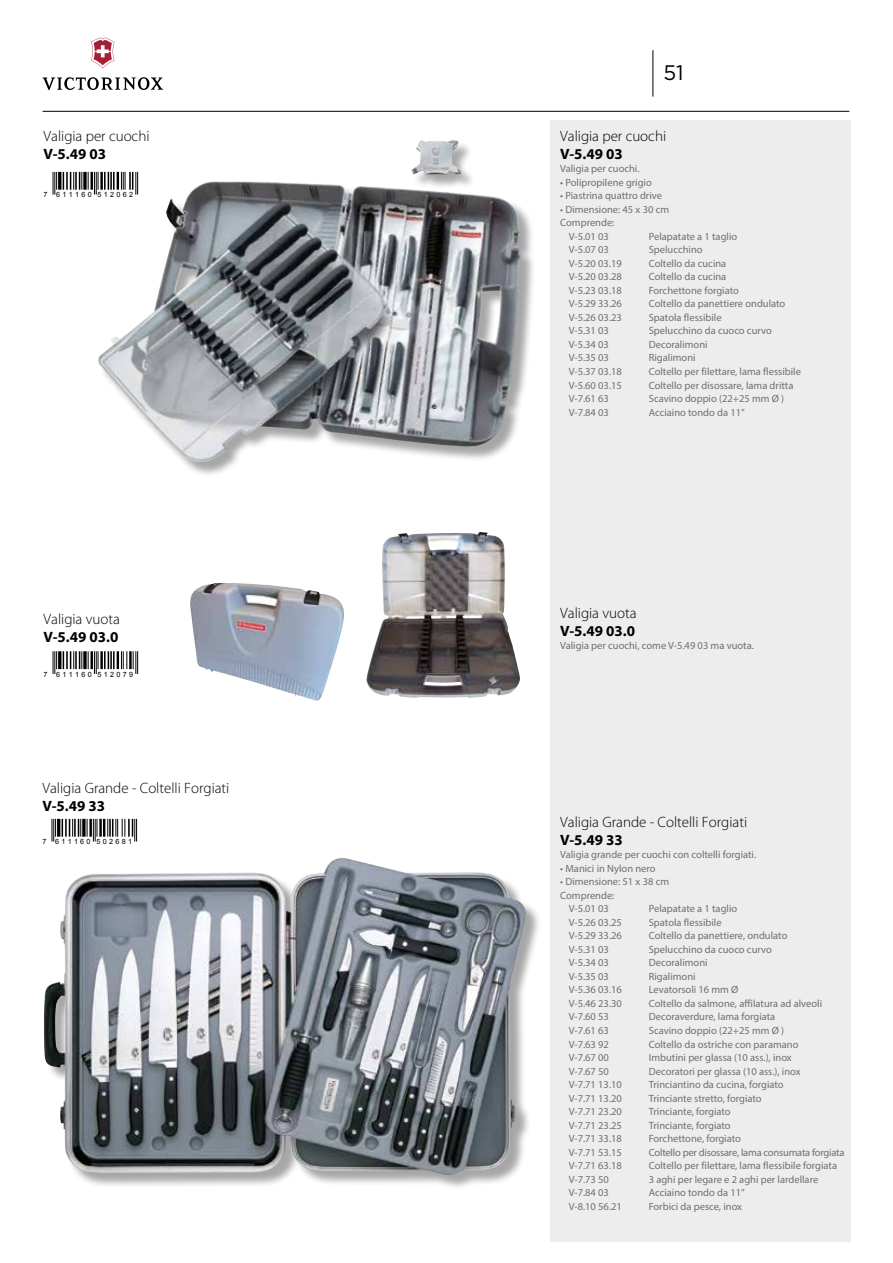
<style>
.page{position:relative;width:893px;height:1263px;background:#fff}
.page>*{position:absolute;margin:0;border:0;box-sizing:border-box;transform-origin:0 0}
.t1{font:21px "Gotham";color:#000}
.t2{font:300 15px "Myriad Pro";color:#000}
.t3{font:700 15px "Myriad Pro";color:#000}
.t4{font:10.5px "Myriad Pro";color:#706f6f}
.t5{font:10.5px "Myriad Pro";letter-spacing:-.02em;color:#706f6f}
.t6{font:7.2px "Arial";letter-spacing:.32em;color:#000}
</style>
<div class="page">
<hr style="left:43px;top:111px;width:806px;height:1px;background:#000">
<hr style="left:653px;top:50px;width:1px;height:47px;background:#000">
<svg style="left:43px;top:77px;width:120px;height:13px"></svg>
<svg style="left:91px;top:38px;width:23px;height:30px"></svg>
<div style="left:550px;top:120px;width:300px;height:1122px;background:#ededed"></div>
<div style="left:45px;top:859px;width:496px;height:331px;background:#000;opacity:.35"></div>
<img style="left:44px;top:858px;width:482px;height:319px">
<div style="left:100px;top:183px;width:436px;height:294px;background:#000;opacity:.35"></div>
<img style="left:98px;top:181px;width:423px;height:281px">
<div style="left:413px;top:142px;width:63px;height:48px;background:#000;opacity:.35"></div>
<img style="left:411px;top:140px;width:51px;height:35px">
<img style="left:190px;top:583px;width:154px;height:118px">
<img style="left:366px;top:533px;width:154px;height:165px">
<svg style="left:53px;top:172px;width:4px;height:23px"></svg>
<hr style="left:58px;top:172px;width:3px;height:18px;background:#000">
<svg style="left:63px;top:172px;width:75px;height:23px"></svg>
<svg style="left:53px;top:651px;width:4px;height:23px"></svg>
<hr style="left:58px;top:651px;width:3px;height:18px;background:#000">
<svg style="left:63px;top:651px;width:75px;height:23px"></svg>
<svg style="left:52px;top:819px;width:4px;height:22px"></svg>
<hr style="left:57px;top:819px;width:3px;height:18px;background:#000">
<svg style="left:62px;top:819px;width:19px;height:18px"></svg>
<svg style="left:82px;top:819px;width:4px;height:18px"></svg>
<svg style="left:87px;top:819px;width:50px;height:22px"></svg>
<h2 class="t2" style="left:44px;top:127px;width:107px">Valigia per cuochi</h2>
<h2 class="t3" style="left:44px;top:144px;width:64px">V-5.49 03</h2>
<p class="t6" style="left:44px;top:190px;width:91px">7 611160 512062</p>
<h2 class="t2" style="left:44px;top:611px;width:78px">Valigia vuota</h2>
<h2 class="t3" style="left:44px;top:627px;width:76px">V-5.49 03.0</h2>
<p class="t6" style="left:44px;top:669px;width:91px">7 611160 512079</p>
<h2 class="t2" style="left:43px;top:779px;width:188px">Valigia Grande - Coltelli Forgiati</h2>
<h2 class="t3" style="left:43px;top:796px;width:64px">V-5.49 33</h2>
<p class="t6" style="left:43px;top:837px;width:91px">7 611160 502681</p>
<h1 class="t1" style="left:663px;top:59px;width:22px">51</h1>
<h2 class="t2" style="left:560px;top:128px;width:107px">Valigia per cuochi</h2>
<h2 class="t3" style="left:560px;top:144px;width:64px">V-5.49 03</h2>
<p class="t4" style="left:560px;top:162px;width:81px">Valigia per cuochi.</p>
<p class="t4" style="left:560px;top:176px;width:93px">• Polipropilene grigio</p>
<p class="t4" style="left:560px;top:189px;width:103px">• Piastrina quattro drive</p>
<p class="t4" style="left:560px;top:203px;width:110px">• Dimensione: 45 x 30 cm</p>
<p class="t4" style="left:560px;top:216px;width:56px">Comprende:</p>
<p class="t4" style="left:569px;top:230px;width:42px">V-5.01 03</p>
<p class="t4" style="left:649px;top:230px;width:90px">Pelapatate a 1 taglio</p>
<p class="t4" style="left:569px;top:243px;width:42px">V-5.07 03</p>
<p class="t4" style="left:649px;top:243px;width:55px">Spelucchino</p>
<p class="t4" style="left:569px;top:257px;width:55px">V-5.20 03.19</p>
<p class="t4" style="left:649px;top:257px;width:79px">Coltello da cucina</p>
<p class="t4" style="left:569px;top:270px;width:55px">V-5.20 03.28</p>
<p class="t4" style="left:649px;top:270px;width:79px">Coltello da cucina</p>
<p class="t4" style="left:569px;top:284px;width:55px">V-5.23 03.18</p>
<p class="t4" style="left:649px;top:284px;width:92px">Forchettone forgiato</p>
<p class="t4" style="left:569px;top:297px;width:55px">V-5.29 33.26</p>
<p class="t4" style="left:649px;top:297px;width:138px">Coltello da panettiere ondulato</p>
<p class="t4" style="left:569px;top:311px;width:55px">V-5.26 03.23</p>
<p class="t4" style="left:649px;top:311px;width:74px">Spatola flessibile</p>
<p class="t4" style="left:569px;top:324px;width:42px">V-5.31 03</p>
<p class="t4" style="left:649px;top:324px;width:125px">Spelucchino da cuoco curvo</p>
<p class="t4" style="left:569px;top:338px;width:42px">V-5.34 03</p>
<p class="t4" style="left:649px;top:338px;width:60px">Decoralimoni</p>
<p class="t4" style="left:569px;top:351px;width:42px">V-5.35 03</p>
<p class="t4" style="left:649px;top:351px;width:48px">Rigalimoni</p>
<p class="t4" style="left:569px;top:365px;width:55px">V-5.37 03.18</p>
<p class="t4" style="left:649px;top:365px;width:154px">Coltello per filettare, lama flessibile</p>
<p class="t4" style="left:569px;top:378px;width:55px">V-5.60 03.15</p>
<p class="t4" style="left:649px;top:378px;width:146px">Coltello per disossare, lama dritta</p>
<p class="t4" style="left:569px;top:392px;width:42px">V-7.61 63</p>
<p class="t4" style="left:649px;top:392px;width:137px">Scavino doppio (22+25 mm Ø )</p>
<p class="t4" style="left:569px;top:405px;width:42px">V-7.84 03</p>
<p class="t4" style="left:649px;top:405px;width:98px">Acciaino tondo da 11”</p>
<h2 class="t2" style="left:560px;top:604px;width:78px">Valigia vuota</h2>
<h2 class="t3" style="left:560px;top:621px;width:76px">V-5.49 03.0</h2>
<p class="t4" style="left:560px;top:639px;width:195px">Valigia per cuochi, come V-5.49 03 ma vuota.</p>
<h2 class="t2" style="left:560px;top:814px;width:188px">Valigia Grande - Coltelli Forgiati</h2>
<h2 class="t3" style="left:560px;top:830px;width:64px">V-5.49 33</h2>
<p class="t4" style="left:560px;top:848px;width:197px">Valigia grande per cuochi con coltelli forgiati.</p>
<p class="t4" style="left:560px;top:862px;width:97px">• Manici in Nylon nero</p>
<p class="t4" style="left:560px;top:875px;width:110px">• Dimensione: 51 x 38 cm</p>
<p class="t4" style="left:560px;top:889px;width:56px">Comprende:</p>
<p class="t4" style="left:569px;top:902px;width:42px">V-5.01 03</p>
<p class="t4" style="left:649px;top:902px;width:90px">Pelapatate a 1 taglio</p>
<p class="t4" style="left:569px;top:916px;width:55px">V-5.26 03.25</p>
<p class="t4" style="left:649px;top:916px;width:74px">Spatola flessibile</p>
<p class="t4" style="left:569px;top:929px;width:55px">V-5.29 33.26</p>
<p class="t4" style="left:649px;top:929px;width:140px">Coltello da panettiere, ondulato</p>
<p class="t4" style="left:569px;top:943px;width:42px">V-5.31 03</p>
<p class="t4" style="left:649px;top:943px;width:125px">Spelucchino da cuoco curvo</p>
<p class="t4" style="left:569px;top:956px;width:42px">V-5.34 03</p>
<p class="t4" style="left:649px;top:956px;width:60px">Decoralimoni</p>
<p class="t4" style="left:569px;top:970px;width:42px">V-5.35 03</p>
<p class="t4" style="left:649px;top:970px;width:48px">Rigalimoni</p>
<p class="t4" style="left:569px;top:983px;width:55px">V-5.36 03.16</p>
<p class="t4" style="left:649px;top:983px;width:91px">Levatorsoli 16 mm Ø</p>
<p class="t4" style="left:569px;top:997px;width:55px">V-5.46 23.30</p>
<p class="t4" style="left:649px;top:997px;width:175px">Coltello da salmone, affilatura ad alveoli</p>
<p class="t4" style="left:569px;top:1010px;width:42px">V-7.60 53</p>
<p class="t4" style="left:649px;top:1010px;width:128px">Decoraverdure, lama forgiata</p>
<p class="t4" style="left:569px;top:1024px;width:42px">V-7.61 63</p>
<p class="t4" style="left:649px;top:1024px;width:137px">Scavino doppio (22+25 mm Ø )</p>
<p class="t4" style="left:569px;top:1037px;width:42px">V-7.63 92</p>
<p class="t4" style="left:649px;top:1037px;width:151px">Coltello da ostriche con paramano</p>
<p class="t4" style="left:569px;top:1051px;width:42px">V-7.67 00</p>
<p class="t4" style="left:649px;top:1051px;width:145px">Imbutini per glassa (10 ass.), inox</p>
<p class="t4" style="left:569px;top:1064px;width:42px">V-7.67 50</p>
<p class="t4" style="left:649px;top:1064px;width:153px">Decoratori per glassa (10 ass.), inox</p>
<p class="t4" style="left:569px;top:1078px;width:55px">V-7.71 13.10</p>
<p class="t4" style="left:649px;top:1078px;width:136px">Trinciantino da cucina, forgiato</p>
<p class="t4" style="left:569px;top:1091px;width:55px">V-7.71 13.20</p>
<p class="t4" style="left:649px;top:1091px;width:114px">Trinciante stretto, forgiato</p>
<p class="t4" style="left:569px;top:1105px;width:55px">V-7.71 23.20</p>
<p class="t4" style="left:649px;top:1105px;width:83px">Trinciante, forgiato</p>
<p class="t4" style="left:569px;top:1118px;width:55px">V-7.71 23.25</p>
<p class="t4" style="left:649px;top:1118px;width:83px">Trinciante, forgiato</p>
<p class="t4" style="left:569px;top:1132px;width:55px">V-7.71 33.18</p>
<p class="t4" style="left:649px;top:1132px;width:94px">Forchettone, forgiato</p>
<p class="t4" style="left:569px;top:1145px;width:55px">V-7.71 53.15</p>
<p class="t5" style="left:649px;top:1145px;width:197px">Coltello per disossare, lama consumata forgiata</p>
<p class="t4" style="left:569px;top:1159px;width:55px">V-7.71 63.18</p>
<p class="t4" style="left:649px;top:1159px;width:190px">Coltello per filettare, lama flessibile forgiata</p>
<p class="t4" style="left:569px;top:1172px;width:42px">V-7.73 50</p>
<p class="t4" style="left:649px;top:1172px;width:171px">3 aghi per legare e 2 aghi per lardellare</p>
<p class="t4" style="left:569px;top:1186px;width:42px">V-7.84 03</p>
<p class="t4" style="left:649px;top:1186px;width:98px">Acciaino tondo da 11”</p>
<p class="t4" style="left:569px;top:1199px;width:55px">V-8.10 56.21</p>
<p class="t4" style="left:649px;top:1199px;width:95px">Forbici da pesce, inox</p>
</div>
